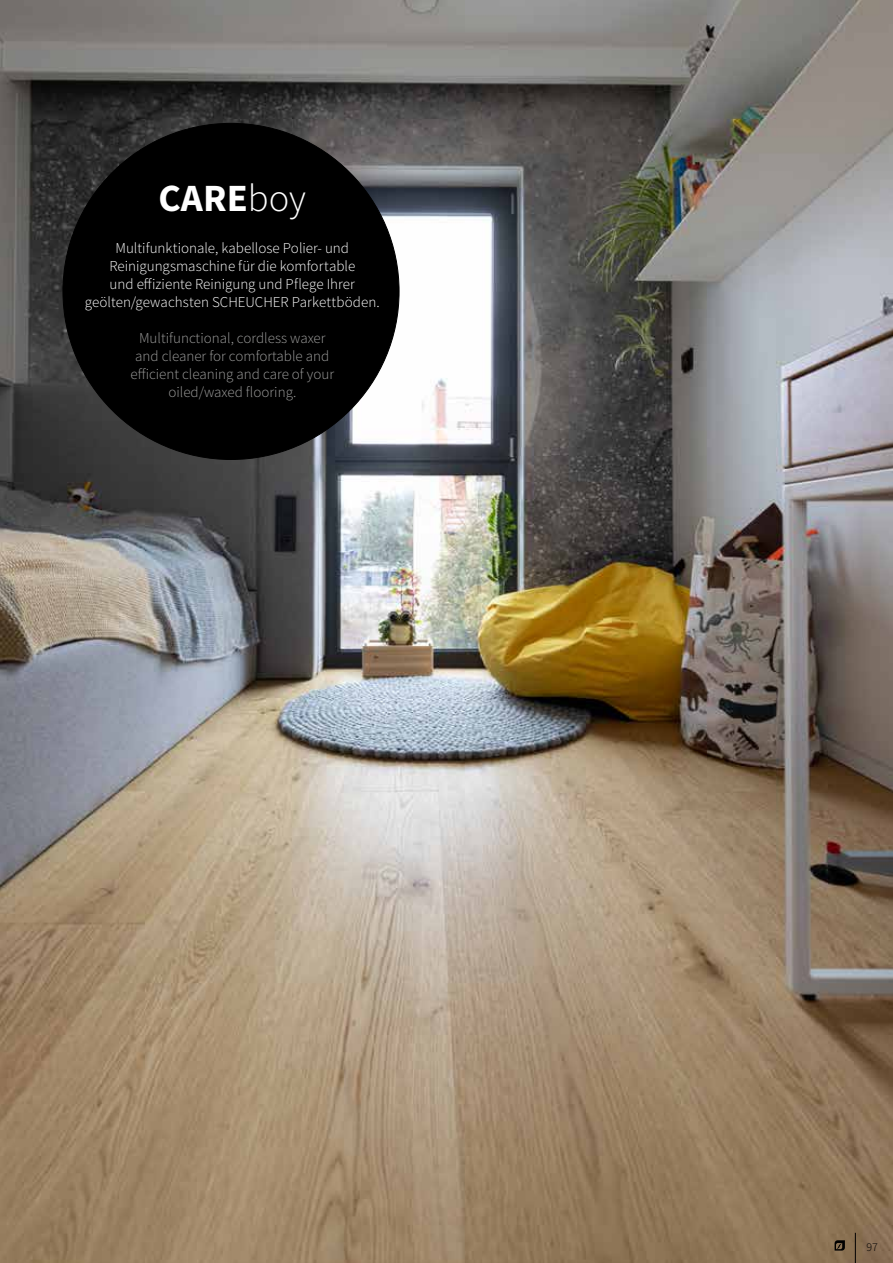
<style>
.page{position:relative;width:893px;height:1263px;background:#fff}
.page>*{position:absolute;margin:0;border:0;box-sizing:border-box;transform-origin:0 0}
.t1{font:700 38.55px "Source Sans Pro";color:#fff}
.t2{font:300 15px/18px "Source Sans Pro";color:#fff;text-align:center}
.t3{font:300 15px/18px "Source Sans Pro";color:#9d9d9c;text-align:center}
.t4{font:300 12px "Source Sans Pro";color:#000}
.s1{font-weight:300}
</style>
<div class="page">
<img style="left:0;top:0;width:893px;height:1263px">
<div style="left:63px;top:123px;width:336px;height:336px;background:#000;border-radius:50%"></div>
<hr style="left:855px;top:1233px;width:1px;height:30px;background:#000">
<svg style="left:835px;top:1240px;width:10px;height:10px"></svg>
<h1 class="t1" style="left:159px;top:173px;width:149px">CARE<span class="s1">boy</span></h1>
<p class="t2" style="left:85px;top:239px;width:296px">Multifunktionale, kabellose Polier- und Reinigungsmaschine für die komfortable<br>und effiziente Reinigung und Pflege Ihrer geölten/gewachsten SCHEUCHER Parkettböden.</p>
<p class="t3" style="left:131px;top:329px;width:205px">Multifunctional, cordless waxer and cleaner for comfortable and efficient cleaning and care of your oiled/waxed flooring.</p>
<p class="t4" style="left:866px;top:1239px;width:13px">97</p>
</div>
